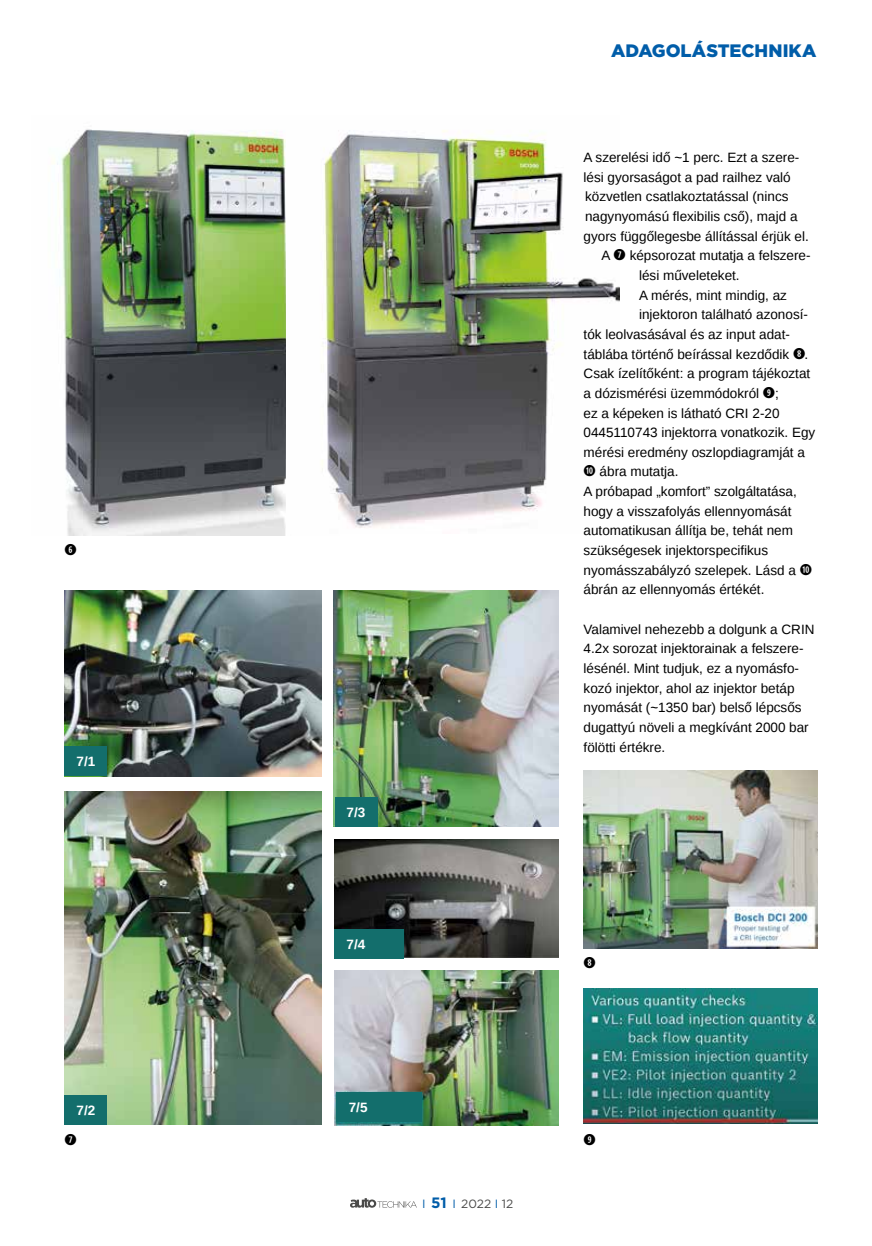
<style>
.page{position:relative;width:872px;height:1246px;background:#fff}
.page>*{position:absolute;margin:0;border:0;box-sizing:border-box;transform-origin:0 0}
.t1{font:900 18px "Gotham";letter-spacing:-.005em;color:#005da9}
.t2{font:15px "Combi Numerals Ltd";color:#000}
.t3{font:13.5px/19.6px "Liberation Sans";color:#000}
.t4{font:700 13.5px "Liberation Sans";color:#fff}
.t5{font:12px "Gotham";color:#4a4a49}
.s1{color:#005da9}
.s2{font-weight:700;font-size:15px;color:#005da9}
.s3{font-family:"Combi Numerals Ltd";font-size:15px}
</style>
<div class="page">
<svg style="left:350px;top:1198px;width:67px;height:10px"></svg>
<img style="left:57px;top:129px;width:229px;height:407px">
<img style="left:321px;top:130px;width:298px;height:398px">
<img style="left:65px;top:591px;width:256px;height:185px">
<img style="left:65px;top:792px;width:257px;height:332px">
<img style="left:334px;top:590px;width:224px;height:237px">
<img style="left:334px;top:839px;width:224px;height:118px">
<img style="left:334px;top:971px;width:224px;height:154px">
<div style="left:65px;top:746px;width:42px;height:30px;background:#136e6c"></div>
<div style="left:65px;top:1095px;width:42px;height:30px;background:#136e6c"></div>
<div style="left:335px;top:797px;width:42px;height:30px;background:#136e6c"></div>
<div style="left:335px;top:929px;width:69px;height:29px;background:#136e6c"></div>
<div style="left:337px;top:1092px;width:85px;height:30px;background:#136e6c"></div>
<img style="left:583px;top:770px;width:234px;height:178px">
<img style="left:583px;top:989px;width:234px;height:134px">
<p class="t2" style="left:65px;top:541px;width:14px">➏</p>
<p class="t4" style="left:77px;top:752px;width:20px">7/1</p>
<p class="t4" style="left:77px;top:1101px;width:20px">7/2</p>
<p class="t2" style="left:65px;top:1131px;width:14px">➐</p>
<p class="t4" style="left:347px;top:803px;width:20px">7/3</p>
<p class="t4" style="left:347px;top:935px;width:20px">7/4</p>
<p class="t4" style="left:349px;top:1098px;width:20px">7/5</p>
<p class="t5" style="left:422px;top:1196px;width:93px"><span class="s1">I</span> <span class="s2">51</span> <span class="s1">I</span> 2022 <span class="s1">I</span> 12</p>
<h1 class="t1" style="left:611px;top:38px;width:207px">ADAGOLÁSTECHNIKA</h1>
<p class="t3" style="left:583px;top:148px;width:217px">A szerelési idő ~1 perc. Ezt a szere-</p>
<p class="t3" style="left:583px;top:168px;width:209px">lési gyorsaságot a pad railhez való</p>
<p class="t3" style="left:585px;top:187px;width:205px">közvetlen csatlakoztatással (nincs</p>
<p class="t3" style="left:585px;top:207px;width:214px">nagynyomású flexibilis cső), majd a</p>
<p class="t3" style="left:583px;top:227px;width:227px">gyors függőlegesbe állítással érjük el.</p>
<p class="t3" style="left:601px;top:246px;width:210px">A <span class="s3">➐</span> képsorozat mutatja a felszere-</p>
<p class="t3" style="left:639px;top:266px;width:102px">lési műveleteket.</p>
<p class="t3" style="left:639px;top:286px;width:149px">A mérés, mint mindig, az</p>
<p class="t3" style="left:639px;top:305px;width:170px">injektoron található azonosí-</p>
<p class="t3" style="left:583px;top:325px;width:208px">tók leolvasásával és az input adat-</p>
<p class="t3" style="left:583px;top:345px;width:226px">táblába történő beírással kezdődik <span class="s3">➑</span>.</p>
<p class="t3" style="left:583px;top:364px;width:228px">Csak ízelítőként: a program tájékoztat</p>
<p class="t3" style="left:583px;top:384px;width:197px">a dózismérési üzemmódokról <span class="s3">➒</span>;</p>
<p class="t3" style="left:583px;top:404px;width:197px">ez a képeken is látható CRI 2-20</p>
<p class="t3" style="left:583px;top:423px;width:233px">0445110743 injektorra vonatkozik. Egy</p>
<p class="t3" style="left:583px;top:443px;width:223px">mérési eredmény oszlopdiagramját a</p>
<p class="t3" style="left:583px;top:463px;width:96px"><span class="s3">➓</span> ábra mutatja.</p>
<p class="t3" style="left:583px;top:482px;width:215px">A próbapad „komfort” szolgáltatása,</p>
<p class="t3" style="left:583px;top:502px;width:209px">hogy a visszafolyás ellennyomását</p>
<p class="t3" style="left:583px;top:521px;width:211px">automatikusan állítja be, tehát nem</p>
<p class="t3" style="left:583px;top:541px;width:186px">szükségesek injektorspecifikus</p>
<p class="t3" style="left:583px;top:561px;width:230px">nyomásszabályzó szelepek. Lásd a <span class="s3">➓</span></p>
<p class="t3" style="left:583px;top:580px;width:182px">ábrán az ellennyomás értékét.</p>
<p class="t3" style="left:583px;top:620px;width:232px">Valamivel nehezebb a dolgunk a CRIN 4.2x sorozat injektorainak a felszere&shy;lésénél. Mint tudjuk, ez a nyomásfo&shy;kozó injektor, ahol az injektor betáp nyomását (~1350 bar) belső lépcsős dugattyú növeli a megkívánt 2000 bar fölötti értékre.</p>
<p class="t2" style="left:583px;top:954px;width:14px">➑</p>
<p class="t2" style="left:583px;top:1131px;width:14px">➒</p>
</div>
